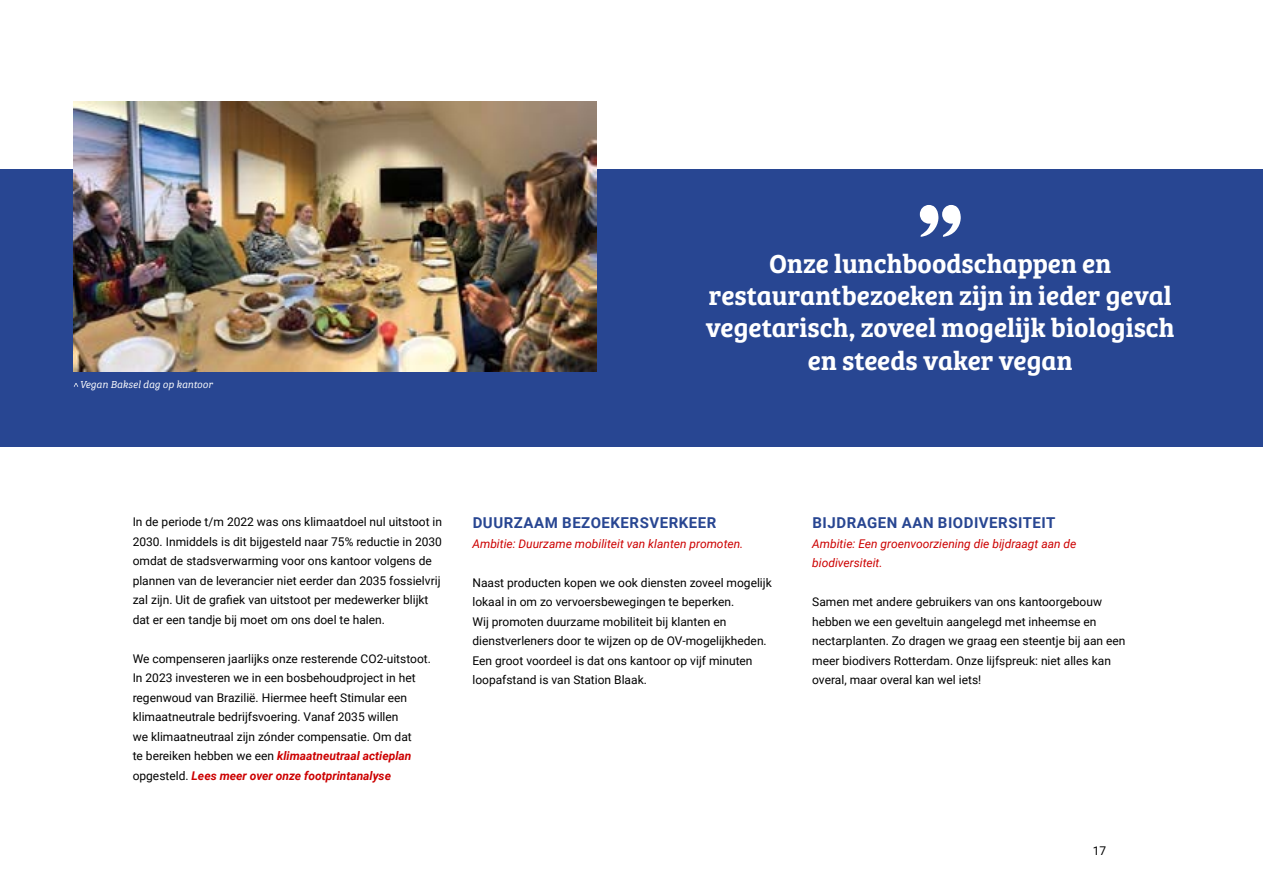
<style>
.page{position:relative;width:1263px;height:893px;background:#fff}
.page>*{position:absolute;margin:0;border:0;box-sizing:border-box;transform-origin:0 0}
.t1{font:27px/32.4px "Bree Serif Sb";color:#fff;text-align:center}
.t2{font:700 15px "Roboto";letter-spacing:.035em;color:#284692}
.t3{font:12px/19.5px "Roboto";color:#000}
.t4{font:italic 12px/19.5px "Roboto";color:#c00}
.t5{font:italic 10.5px "Bree Serif Lt";letter-spacing:-.005em;color:#fff}
.s1{font-weight:700;font-style:italic;color:#c00}
</style>
<div class="page">
<div style="left:0;top:169px;width:1263px;height:277px;background:#284692"></div>
<img style="left:74px;top:102px;width:522px;height:270px">
<svg style="left:920px;top:205px;width:41px;height:32px"></svg>
<svg style="left:74px;top:383px;width:4px;height:4px"></svg>
<p class="t5" style="left:80px;top:377px;width:134px">Vegan Baksel dag op kantoor</p>
<h1 class="t1" style="left:706px;top:245px;width:470px">Onze lunchboodschappen en restaurantbezoeken zijn in ieder geval vegetarisch, zoveel mogelijk biologisch en steeds vaker vegan</h1>
<p class="t3" style="left:133px;top:512px;width:311px">In de periode t/m 2022 was ons klimaatdoel nul uitstoot in 2030. Inmiddels is dit bijgesteld naar 75% reductie in 2030 omdat de stadsverwarming voor ons kantoor volgens de plannen van de leverancier niet eerder dan 2035 fossielvrij zal zijn. Uit de grafiek van uitstoot per medewerker blijkt dat er een tandje bij moet om ons doel te halen.</p>
<p class="t3" style="left:133px;top:648px;width:300px">We compenseren jaarlijks onze resterende CO2-uitstoot.<br>In 2023 investeren we in een bosbehoudproject in het regenwoud van Brazilië. Hiermee heeft Stimular een klimaatneutrale bedrijfsvoering. Vanaf 2035 willen<br>we klimaatneutraal zijn zónder compensatie. Om dat<br>te bereiken hebben we een <span class="s1">klimaatneutraal actieplan </span>opgesteld. <span class="s1">Lees meer over onze footprintanalyse</span></p>
<p class="t2" style="left:473px;top:512px;width:245px">DUURZAAM BEZOEKERSVERKEER</p>
<p class="t4" style="left:472px;top:533px;width:272px">Ambitie: Duurzame mobiliteit van klanten promoten.</p>
<p class="t3" style="left:472px;top:572px;width:301px">Naast producten kopen we ook diensten zoveel mogelijk lokaal in om zo vervoersbewegingen te beperken.<br>Wij promoten duurzame mobiliteit bij klanten en dienstverleners door te wijzen op de OV-mogelijkheden.<br>Een groot voordeel is dat ons kantoor op vijf minuten loopafstand is van Station Blaak.</p>
<p class="t2" style="left:812px;top:512px;width:245px">BIJDRAGEN AAN BIODIVERSITEIT</p>
<p class="t4" style="left:812px;top:533px;width:266px">Ambitie: Een groenvoorziening die bijdraagt aan de biodiversiteit.</p>
<p class="t3" style="left:812px;top:592px;width:315px">Samen met andere gebruikers van ons kantoorgebouw hebben we een geveltuin aangelegd met inheemse en nectarplanten. Zo dragen we graag een steentje bij aan een meer biodivers Rotterdam. Onze lijfspreuk: niet alles kan overal, maar overal kan wel iets!</p>
<p class="t3" style="left:1093px;top:841px;width:15px">17</p>
</div>
